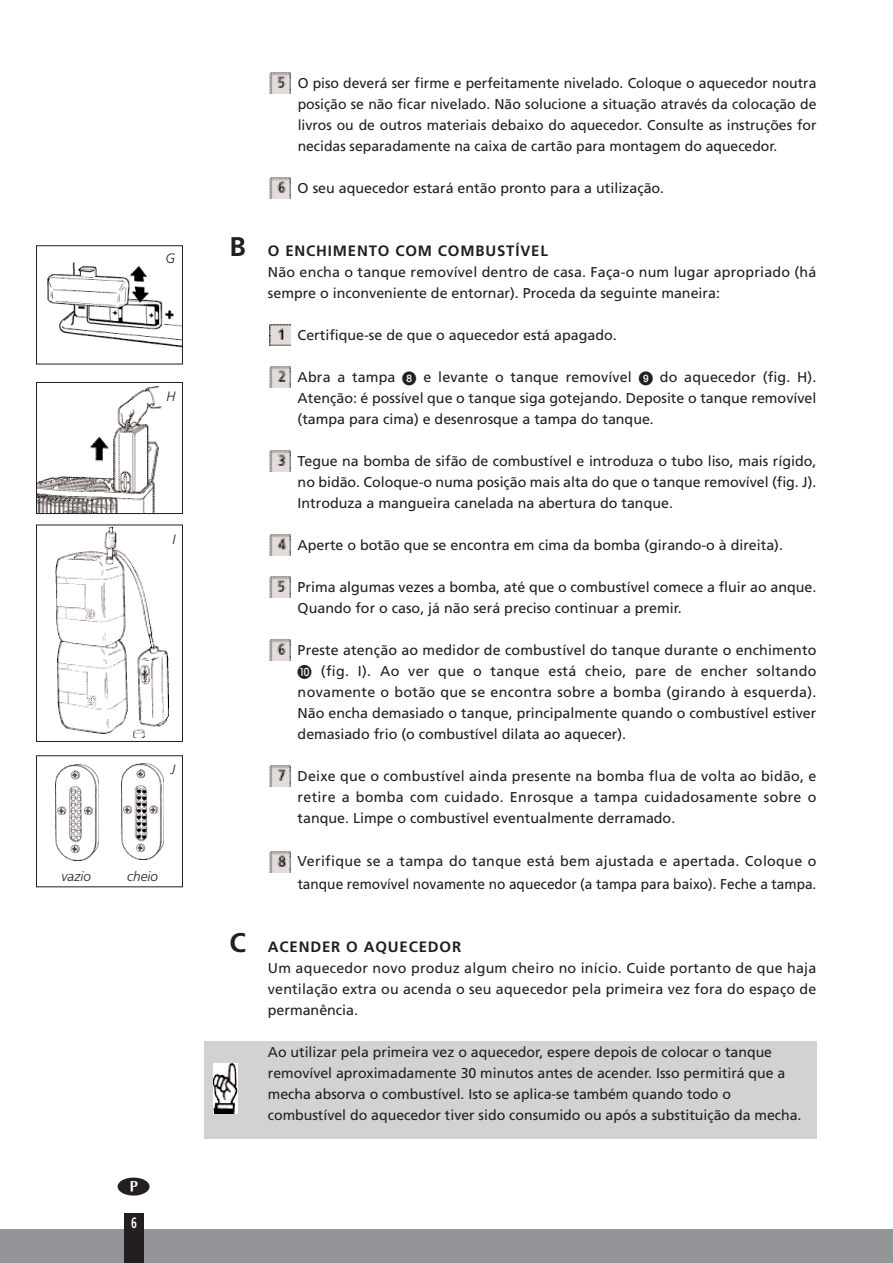
<style>
.page{position:relative;width:893px;height:1263px;background:#fff}
.page>*{position:absolute;margin:0;border:0;box-sizing:border-box;transform-origin:0 0}
.t1{font:700 15px "Frutiger";letter-spacing:.055em;color:#231f20}
.t2{font:700 condensed 15px "Frutiger";color:#fff;scale:.75 1}
.t3{font:14.25px/21px "Frutiger";color:#231f20;text-align:justify}
.t4{font:14.25px "Frutiger";letter-spacing:.02em;color:#231f20}
.t5{font:italic 300 13.5px "Frutiger";color:#231f20}
.s1{font-size:27px}
</style>
<div class="page">
<div style="left:204px;top:1041px;width:612px;height:97px;background:#d1d2d4"></div>
<img style="left:213px;top:1063px;width:24px;height:50px">
<img style="left:269px;top:325px;width:21px;height:21px">
<img style="left:269px;top:367px;width:21px;height:21px">
<img style="left:269px;top:451px;width:21px;height:21px">
<img style="left:269px;top:535px;width:21px;height:21px">
<img style="left:269px;top:73px;width:21px;height:21px">
<img style="left:269px;top:577px;width:21px;height:21px">
<img style="left:269px;top:640px;width:21px;height:21px">
<img style="left:269px;top:766px;width:21px;height:21px">
<img style="left:269px;top:851px;width:21px;height:21px">
<img style="left:269px;top:178px;width:21px;height:21px">
<div style="left:0;top:1229px;width:893px;height:34px;background:#939598"></div>
<div style="left:124px;top:1213px;width:20px;height:50px;background:#231f20"></div>
<img style="left:56px;top:764px;width:42px;height:96px">
<div style="left:36px;top:755px;width:147px;height:132px;border:1px solid #231f20"></div>
<img style="left:121px;top:763px;width:43px;height:96px">
<img style="left:55px;top:527px;width:114px;height:211px">
<div style="left:36px;top:525px;width:147px;height:217px;border:1px solid #231f20"></div>
<img style="left:38px;top:386px;width:124px;height:126px">
<div style="left:36px;top:382px;width:147px;height:132px;border:1px solid #231f20"></div>
<img style="left:47px;top:262px;width:134px;height:86px">
<div style="left:36px;top:245px;width:147px;height:119px;border:1px solid #231f20"></div>
<p class="t5" style="left:166px;top:253px;width:11px">G</p>
<p class="t5" style="left:166px;top:391px;width:11px">H</p>
<p class="t5" style="left:172px;top:534px;width:4px">I</p>
<p class="t5" style="left:171px;top:764px;width:6px">J</p>
<p class="t5" style="left:62px;top:871px;width:31px">vazio</p>
<p class="t5" style="left:127px;top:871px;width:32px">cheio</p>
<p class="t2" style="left:131px;top:1217px;width:9px">6</p>
<p class="t3" style="left:298px;top:73px;width:520px">O piso deverá ser firme e perfeitamente nivelado. Coloque o aquecedor noutra posição se não ficar nivelado. Não solucione a situação através da colocação de livros ou de outros materiais debaixo do aquecedor. Consulte as instruções for necidas separadamente na caixa de cartão para montagem do aquecedor.</p>
<p class="t3" style="left:298px;top:178px;width:368px">O seu aquecedor estará então pronto para a utilização.</p>
<p class="t1" style="left:230px;top:244px;width:320px"><span class="s1">B</span> O ENCHIMENTO COM COMBUSTÍVEL</p>
<p class="t3" style="left:268px;top:262px;width:550px">Não encha o tanque removível dentro de casa. Faça-o num lugar apropriado (há sempre o inconveniente de entornar). Proceda da seguinte maneira:</p>
<p class="t3" style="left:298px;top:325px;width:321px">Certifique-se de que o aquecedor está apagado.</p>
<p class="t3" style="left:298px;top:367px;width:99px">Abra a tampa</p>
<p class="t3" style="left:423px;top:367px;width:210px">e levante o tanque removível</p>
<p class="t3" style="left:298px;top:367px;width:520px;text-indent:362px">do aquecedor (fig. H).<br>Atenção: é possível que o tanque siga gotejando. Deposite o tanque removível (tampa para cima) e desenrosque a tampa do tanque.</p>
<p class="t3" style="left:298px;top:451px;width:520px">Tegue na bomba de sifão de combustível e introduza o tubo liso, mais rígido, no bidão. Coloque-o numa posição mais alta do que o tanque removível (fig. J).<br>Introduza a mangueira canelada na abertura do tanque.</p>
<p class="t3" style="left:298px;top:535px;width:487px">Aperte o botão que se encontra em cima da bomba (girando-o à direita).</p>
<p class="t3" style="left:298px;top:577px;width:520px">Prima algumas vezes a bomba, até que o combustível comece a fluir ao anque.<br>Quando for o caso, já não será preciso continuar a premir.</p>
<p class="t3" style="left:298px;top:640px;width:520px">Preste atenção ao medidor de combustível do tanque durante o enchimento</p>
<p class="t4" style="left:321px;top:665px;width:497px">(fig. I). Ao ver que o tanque está cheio, pare de encher soltando</p>
<p class="t4" style="left:298px;top:686px;width:520px">novamente o botão que se encontra sobre a bomba (girando à esquerda).</p>
<p class="t3" style="left:298px;top:703px;width:520px">Não encha demasiado o tanque, principalmente quando o combustível estiver</p>
<p class="t3" style="left:298px;top:724px;width:330px">demasiado frio (o combustível dilata ao aquecer).</p>
<p class="t3" style="left:298px;top:766px;width:520px">Deixe que o combustível ainda presente na bomba flua de volta ao bidão, e retire a bomba com cuidado. Enrosque a tampa cuidadosamente sobre o tanque. Limpe o combustível eventualmente derramado.</p>
<p class="t3" style="left:298px;top:851px;width:520px;line-height:22.5px">Verifique se a tampa do tanque está bem ajustada e apertada. Coloque o tanque removível novamente no aquecedor (a tampa para baixo). Feche a tampa.</p>
<p class="t1" style="left:230px;top:940px;width:233px"><span class="s1">C</span> ACENDER O AQUECEDOR</p>
<p class="t3" style="left:268px;top:958px;width:550px">Um aquecedor novo produz algum cheiro no início. Cuide portanto de que haja ventilação extra ou acenda o seu aquecedor pela primeira vez fora do espaço de permanência.</p>
<p class="t3" style="left:268px;top:1042px;width:535px;text-align:left">Ao utilizar pela primeira vez o aquecedor, espere depois de colocar o tanque removível aproximadamente 30 minutos antes de acender. Isso permitirá que a mecha absorva o combustível. Isto se aplica-se também quando todo o combustível do aquecedor tiver sido consumido ou após a substituição da mecha.</p>
</div>
